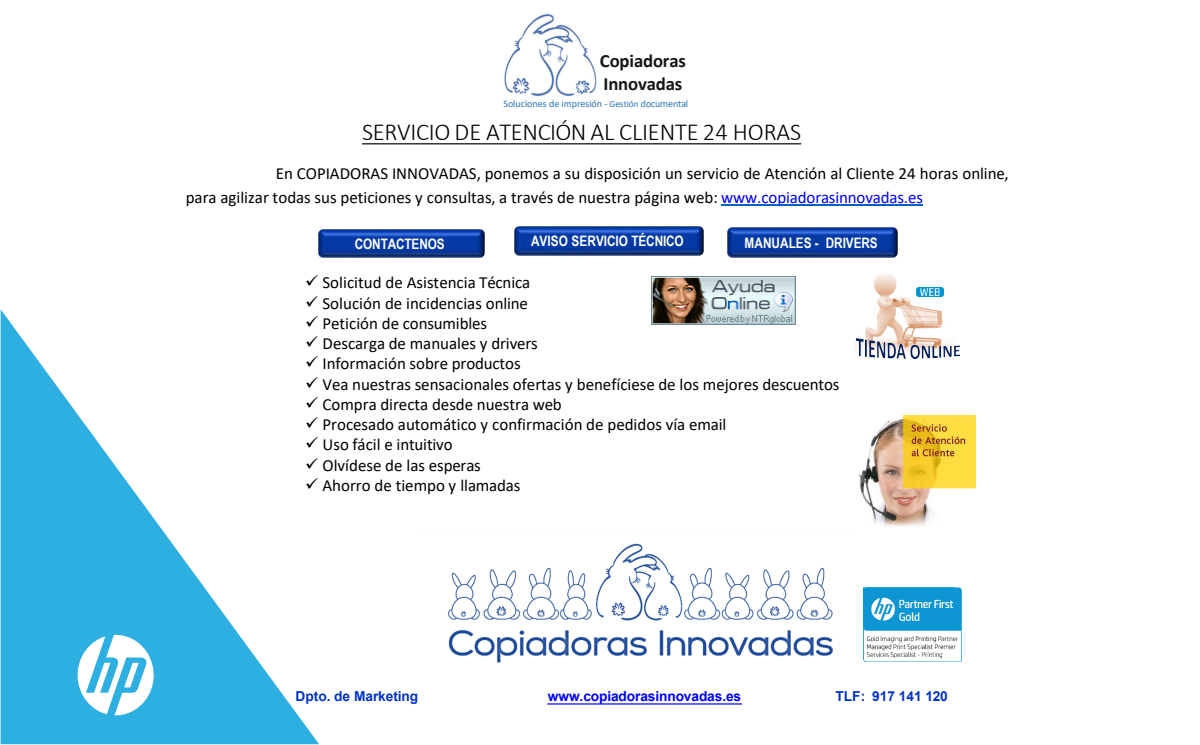
<style>
.page{position:relative;width:1200px;height:745px;background:#fff}
.page>*{position:absolute;margin:0;border:0;box-sizing:border-box;transform-origin:0 0}
.t1{font:300 24.5px "Calibri";letter-spacing:-.01em;color:#000}
.t2{font:700 18.75px/22.5px "Calibri";letter-spacing:-.01em;color:#171616}
.t3{font:17px/23.5px "Calibri";color:#000}
.t4{font:700 14.38px "Arial Narrow";letter-spacing:-.005em;color:#fff}
.t5{font:700 13.75px "Arial";color:#03c}
.t6{font:700 13.75px "Arial";letter-spacing:-.01em;color:#00f}
.t7{font:10px "Calibri";letter-spacing:-.005em;color:#2d75b6}
.s1{font-size:9.5px}
.s2{color:#00f}
</style>
<div class="page">
<svg style="left:1px;top:310px;width:318px;height:434px"></svg>
<svg style="left:78px;top:634px;width:76px;height:81px"></svg>
<svg style="left:362px;top:143px;width:439px;height:1px"></svg>
<hr style="left:721px;top:204px;width:202px;height:2px;background:#0562c1">
<img style="left:515px;top:227px;width:188px;height:28px">
<img style="left:319px;top:229px;width:166px;height:28px">
<img style="left:727px;top:228px;width:171px;height:29px">
<img style="left:651px;top:276px;width:145px;height:48px">
<img style="left:854px;top:274px;width:90px;height:76px">
<img style="left:857px;top:338px;width:103px;height:20px">
<img style="left:917px;top:288px;width:26px;height:9px">
<img style="left:859px;top:415px;width:117px;height:112px">
<img style="left:448px;top:543px;width:385px;height:120px">
<img style="left:863px;top:587px;width:99px;height:74px">
<img style="left:504px;top:14px;width:93px;height:83px">
<svg style="left:547px;top:703px;width:195px;height:1px"></svg>
<p class="t2" style="left:600px;top:49px;width:88px">Copiadoras<br>Innovadas</p>
<p class="t7" style="left:503px;top:96px;width:186px">Soluciones de impresión - <span class="s1">Gestión</span> documental</p>
<p class="t1" style="left:362px;top:117px;width:441px">SERVICIO DE ATENCIÓN AL CLIENTE 24 HORAS</p>
<p class="t3" style="left:186px;top:161px;width:825px;text-indent:90px">En COPIADORAS INNOVADAS, ponemos a su disposición un servicio de Atención al Cliente 24 horas online, para agilizar todas sus peticiones y consultas, a través de nuestra página web: <span class="s2">www.copiadorasinnovadas.es</span></p>
<p class="t4" style="left:355px;top:232px;width:91px">CONTACTENOS</p>
<p class="t4" style="left:531px;top:230px;width:154px">AVISO SERVICIO TÉCNICO</p>
<p class="t4" style="left:745px;top:232px;width:135px">MANUALES - DRIVERS</p>
<p class="t3" style="left:305px;top:270px;width:227px">✓ Solicitud de Asistencia Técnica</p>
<p class="t3" style="left:305px;top:291px;width:224px">✓ Solución de incidencias online</p>
<p class="t3" style="left:305px;top:311px;width:183px">✓ Petición de consumibles</p>
<p class="t3" style="left:305px;top:331px;width:234px">✓ Descarga de manuales y drivers</p>
<p class="t3" style="left:305px;top:351px;width:217px">✓ Información sobre productos</p>
<p class="t3" style="left:305px;top:372px;width:536px">✓ Vea nuestras sensacionales ofertas y benefíciese de los mejores descuentos</p>
<p class="t3" style="left:305px;top:392px;width:258px">✓ Compra directa desde nuestra web</p>
<p class="t3" style="left:305px;top:412px;width:423px">✓ Procesado automático y confirmación de pedidos vía email</p>
<p class="t3" style="left:305px;top:432px;width:149px">✓ Uso fácil e intuitivo</p>
<p class="t3" style="left:305px;top:453px;width:177px">✓ Olvídese de las esperas</p>
<p class="t3" style="left:305px;top:473px;width:217px">✓ Ahorro de tiempo y llamadas</p>
<p class="t5" style="left:295px;top:686px;width:124px">Dpto. de Marketing</p>
<p class="t6" style="left:548px;top:686px;width:195px">www.copiadorasinnovadas.es</p>
<p class="t5" style="left:835px;top:686px;width:114px">TLF: 917 141 120</p>
</div>
